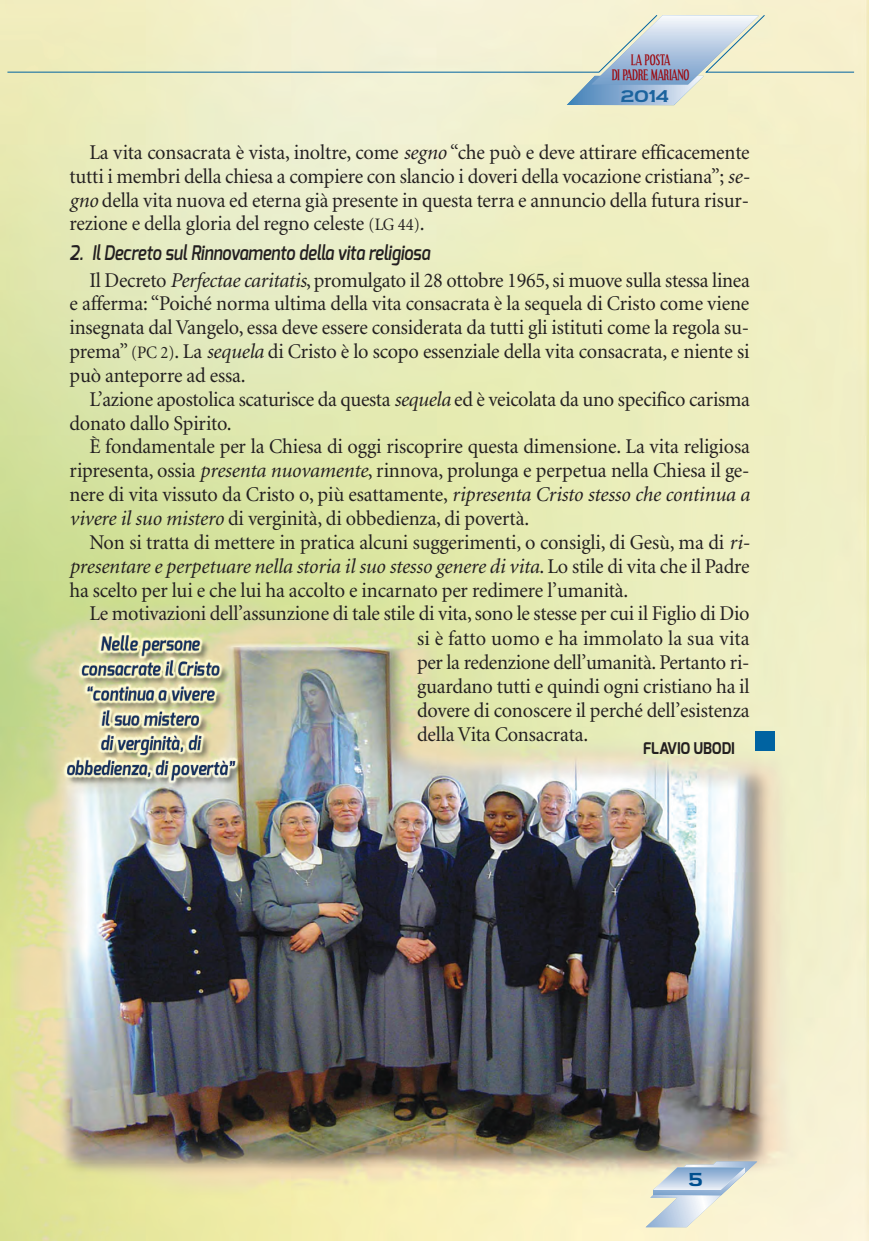
<style>
.page{position:relative;width:869px;height:1241px;background:#fff}
.page>*{position:absolute;margin:0;border:0;box-sizing:border-box;transform-origin:0 0}
.t1{font:21px/23.8px "Minion";letter-spacing:-.01em;color:#231f20;text-align:justify;scale:.96 1}
.t2{font:italic 600 20.12px "Exo";letter-spacing:-.005em;color:#231f20;scale:.82 1}
.t3{font:700 19.25px "Teen";color:#004f8f;scale:1.3 1}
.t4{font:700 17.15px "Teen";color:#1b639e;scale:1.33 1}
.t5{font:700 16.1px "Exo";letter-spacing:-.005em;color:#231f20;scale:.91 1}
.t6{font:700 14px/14.7px "Effloresce";color:#9d070d;text-align:center;scale:.68 1}
.s1{font-style:italic}
.s2{font-size:17.5px}
</style>
<div class="page">
<img style="left:0;top:0;width:868px;height:1240px">
<svg style="left:645px;top:1161px;width:111px;height:65px;background:#d6dcd8"></svg>
<svg style="left:7px;top:14px;width:847px;height:91px;background:#e7e8cd"></svg>
<div style="left:754px;top:731px;width:20px;height:20px;background:#0063a1"></div>
<p class="t6" style="left:611px;top:54px;width:115px">LA POSTA<br>DI PADRE MARIANO</p>
<p class="t4" style="left:619px;top:86px;width:39px">2014</p>
<p class="t1" style="left:69px;top:142px;width:709px;text-indent:20px">La vita consacrata è vista, inoltre, come <span class="s1">segno</span> “che può e deve attirare efficacemente tutti i membri della chiesa a compiere con slancio i doveri della vocazione cristiana”; <span class="s1">se&shy;gno</span> della vita nuova ed eterna già presente in questa terra e annuncio della futura risur&shy;rezione e della gloria del regno celeste <span class="s2">(LG 44)</span>.</p>
<p class="t2" style="left:69px;top:244px;width:441px">2. Il Decreto sul Rinnovamento della vita religiosa</p>
<p class="t1" style="left:69px;top:269px;width:709px;text-indent:20px">Il Decreto <span class="s1">Perfectae caritatis</span>, promulgato il 28 ottobre 1965, si muove sulla stessa linea e afferma: “Poiché norma ultima della vita consacrata è la sequela di Cristo come viene insegnata dal Vangelo, essa deve essere considerata da tutti gli istituti come la regola su&shy;prema” <span class="s2">(PC 2)</span>. La <span class="s1">sequela</span> di Cristo è lo scopo essenziale della vita consacrata, e niente si può anteporre ad essa.</p>
<p class="t1" style="left:69px;top:389px;width:710px;text-indent:20px">L’azione apostolica scaturisce da questa <span class="s1">sequela</span> ed è veicolata da uno specifico carisma donato dallo Spirito.</p>
<p class="t1" style="left:69px;top:436px;width:709px;text-indent:20px">È fondamentale per la Chiesa di oggi riscoprire questa dimensione. La vita religiosa ripresenta, ossia <span class="s1">presenta nuovamente</span>, rinnova, prolunga e perpetua nella Chiesa il ge&shy;nere di vita vissuto da Cristo o, più esattamente, <span class="s1">ripresenta Cristo stesso che continua a vivere il suo mistero</span> di verginità, di obbedienza, di povertà.</p>
<p class="t1" style="left:69px;top:532px;width:709px;text-indent:20px">Non si tratta di mettere in pratica alcuni suggerimenti, o consigli, di Gesù, ma di <span class="s1">ri&shy;presentare e perpetuare nella storia il suo stesso genere di vita</span>. Lo stile di vita che il Padre ha scelto per lui e che lui ha accolto e incarnato per redimere l’umanità.</p>
<p class="t1" style="left:417px;top:603px;width:348px;text-indent:-327px">Le motivazioni dell’assunzione di tale stile di vita, sono le stesse per cui il Figlio di Dio si è fatto uomo e ha immolato la sua vita per la redenzione dell’umanità. Pertanto ri&shy;guardano tutti e quindi ogni cristiano ha il dovere di conoscere il perché dell’esistenza della Vita Consacrata.</p>
<p class="t5" style="left:642px;top:741px;width:102px">FLAVIO UBODI</p>
<p class="t3" style="left:688px;top:1168px;width:13px">5</p>
</div>
